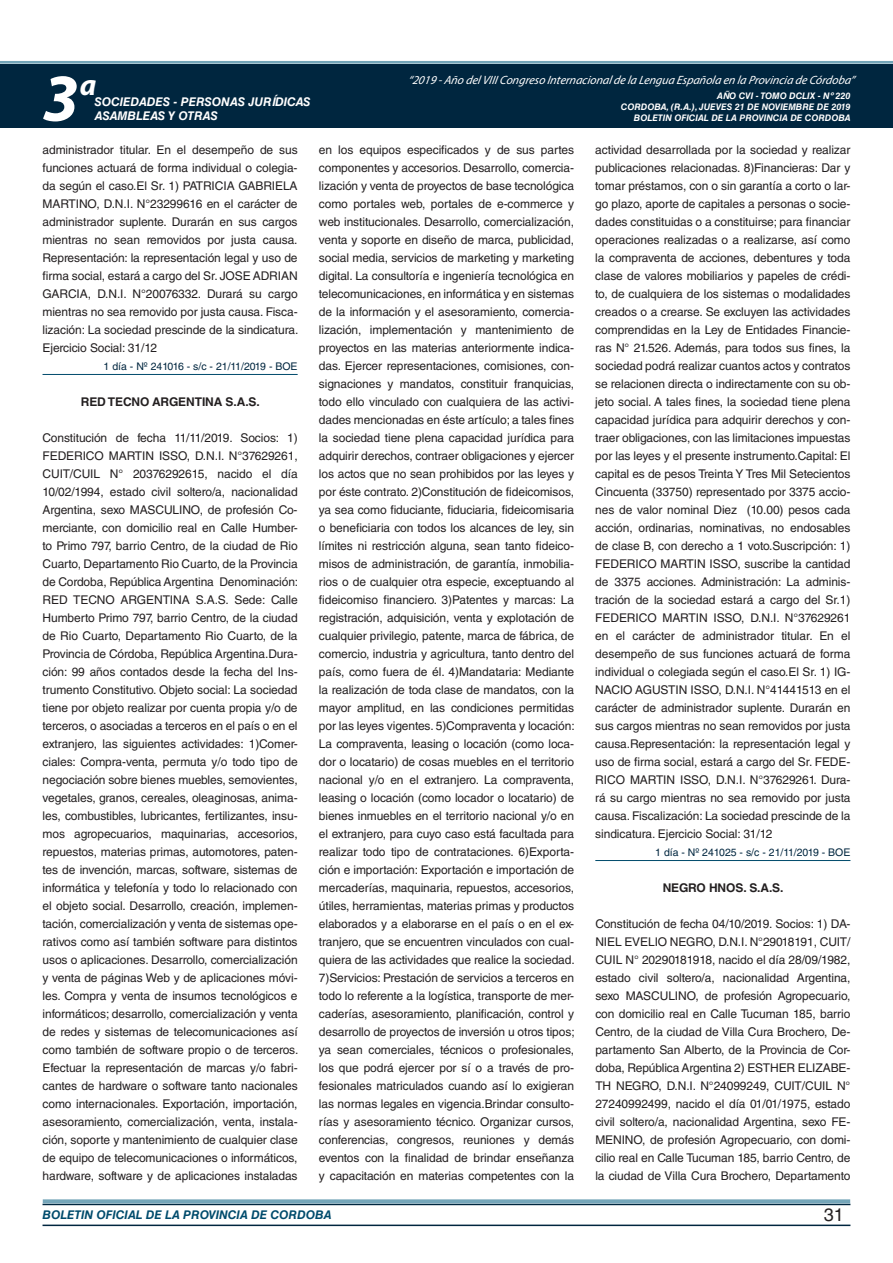
<style>
.page{position:relative;width:893px;height:1263px;background:#fff}
.page>*{position:absolute;margin:0;border:0;box-sizing:border-box;transform-origin:0 0}
.t1{font:italic 700 67.5px "Myriad Pro";color:#fff}
.t2{font:italic 700 30px "Myriad Pro";color:#fff}
.t3{font:18px "Helvetica LT Std";color:#231f20}
.t4{font:12px/18px "Helvetica LT Std";letter-spacing:-.01em;color:#231f20;text-align:justify}
.t5{font:italic 12px "Myriad Pro";color:#fff}
.t6{font:italic 700 12px "Helvetica LT Std";color:#fff}
.t7{font:700 12px "Helvetica LT Std";letter-spacing:-.01em;color:#231f20}
.t8{font:italic 700 12px "Helvetica LT Std";color:#004b6c}
.t9{font:10.5px "Helvetica LT Std";color:#00263f}
.t10{font:italic 700 9px/10.8px "Helvetica LT Std";color:#fff;text-align:right}
</style>
<div class="page">
<div style="left:0;top:61px;width:893px;height:6px;background:#fff;opacity:.75"></div>
<div style="left:0;top:64px;width:893px;height:64px;background:#00263f"></div>
<hr style="left:43px;top:1224px;width:807px;height:2px;background:#00263f">
<div style="left:42px;top:1198px;width:809px;height:8px;background:#fff;opacity:.75"></div>
<hr style="left:43px;top:374px;width:255px;height:1px;background:#004b6c">
<hr style="left:595px;top:860px;width:255px;height:1px;background:#004b6c">
<h2 class="t2" style="left:80px;top:66px;width:18px">a</h2>
<p class="t5" style="left:408px;top:72px;width:448px">“2019 -Año delVIIICongreso Internacionalde la Lengua Esp añola en la Provincia de Córdoba”</p>
<h1 class="t1" style="left:43px;top:54px;width:38px">3</h1>
<p class="t10" style="left:621px;top:91px;width:231px">AÑO CVI - TOMO DCLIX - Nº 220<br>CORDOBA, (R.A.), JUEVES 21 DE NOVIEMBRE DE 2019<br>BOLETIN OFICIAL DE LA PROVINCIA DE CORDOBA</p>
<p class="t6" style="left:95px;top:94px;width:217px">SOCIEDADES - PERSONAS JURÍDICAS</p>
<p class="t6" style="left:95px;top:109px;width:125px">ASAMBLEAS Y OTRAS</p>
<p class="t4" style="left:43px;top:141px;width:257px">administrador titular. En el desempeño de sus funciones actuará de forma individual o colegia&shy;da según el caso.El Sr. 1) PATRICIA GABRIELA MARTINO, D.N.I. N°23299616 en el carácter de administrador suplente. Durarán en sus cargos mientras no sean removidos por justa causa.<br>Representación: la representación legal y uso de firma social, estará a cargo del Sr. JOSE ADRIAN GARCIA, D.N.I. N°20076332. Durará su cargo mientras no sea removido por justa causa. Fisca&shy;lización: La sociedad prescinde de la sindicatura.<br>Ejercicio Social: 31/12</p>
<p class="t9" style="left:104px;top:360px;width:195px">1 día - Nº 241016 - s/c - 21/11/2019 - BOE</p>
<p class="t7" style="left:81px;top:394px;width:9px">RED</p>
<p class="t7" style="left:108px;top:394px;width:17px">TECNO</p>
<p class="t7" style="left:152px;top:394px;width:58px">ARGENTINA</p>
<p class="t7" style="left:226px;top:394px;width:36px">S.A.S.</p>
<p class="t4" style="left:43px;top:429px;width:257px">Constitución de fecha 11/11/2019. Socios: 1)<br>FEDERICO MARTIN ISSO, D.N.I. N°37629261, CUIT/CUIL N° 20376292615, nacido el día 10/02/1994, estado civil soltero/a, nacionalidad Argentina, sexo MASCULINO, de profesión Co&shy;merciante, con domicilio real en Calle Humber&shy;to Primo 797, barrio Centro, de la ciudad de Rio Cuarto, Departamento Rio Cuarto, de la Provincia de Cordoba, República Argentina Denominación:<br>RED TECNO ARGENTINA S.A.S. Sede: Calle Humberto Primo 797, barrio Centro, de la ciudad de Rio Cuarto, Departamento Rio Cuarto, de la Provincia de Córdoba, República Argentina.Dura&shy;ción: 99 años contados desde la fecha del Ins&shy;trumento Constitutivo. Objeto social: La sociedad tiene por objeto realizar por cuenta propia y/o de terceros, o asociadas a terceros en el país o en el extranjero, las siguientes actividades: 1)Comer&shy;ciales: Compra-venta, permuta y/o todo tipo de negociación sobre bienes muebles, semovientes, vegetales, granos, cereales, oleaginosas, anima&shy;les, combustibles, lubricantes, fertilizantes, insu&shy;mos agropecuarios, maquinarias, accesorios, repuestos, materias primas, automotores, paten&shy;tes de invención, marcas, software, sistemas de informática y telefonía y todo lo relacionado con el objeto social. Desarrollo, creación, implemen&shy;tación, comercialización y venta de sistemas ope&shy;rativos como así también software para distintos usos o aplicaciones. Desarrollo, comercialización y venta de páginas Web y de aplicaciones móvi&shy;les. Compra y venta de insumos tecnológicos e informáticos; desarrollo, comercialización y venta de redes y sistemas de telecomunicaciones así como también de software propio o de terceros.<br>Efectuar la representación de marcas y/o fabri&shy;cantes de hardware o software tanto nacionales como internacionales. Exportación, importación, asesoramiento, comercialización, venta, instala&shy;ción, soporte y mantenimiento de cualquier clase de equipo de telecomunicaciones o informáticos, hardware, software y de aplicaciones instaladas</p>
<p class="t4" style="left:319px;top:141px;width:257px">en los equipos especificados y de sus partes componentes y accesorios. Desarrollo, comercia&shy;lización y venta de proyectos de base tecnológica como portales web, portales de e-commerce y web institucionales. Desarrollo, comercialización, venta y soporte en diseño de marca, publicidad, social media, servicios de marketing y marketing digital. La consultoría e ingeniería tecnológica en telecomunicaciones, en informática y en sistemas de la información y el asesoramiento, comercia&shy;lización, implementación y mantenimiento de proyectos en las materias anteriormente indica&shy;das. Ejercer representaciones, comisiones, con&shy;signaciones y mandatos, constituir franquicias, todo ello vinculado con cualquiera de las activi&shy;dades mencionadas en éste artículo; a tales fines la sociedad tiene plena capacidad jurídica para adquirir derechos, contraer obligaciones y ejercer los actos que no sean prohibidos por las leyes y por éste contrato. 2)Constitución de fideicomisos, ya sea como fiduciante, fiduciaria, fideicomisaria o beneficiaria con todos los alcances de ley, sin límites ni restricción alguna, sean tanto fideico&shy;misos de administración, de garantía, inmobilia&shy;rios o de cualquier otra especie, exceptuando al fideicomiso financiero. 3)Patentes y marcas: La registración, adquisición, venta y explotación de cualquier privilegio, patente, marca de fábrica, de comercio, industria y agricultura, tanto dentro del país, como fuera de él. 4)Mandataria: Mediante la realización de toda clase de mandatos, con la mayor amplitud, en las condiciones permitidas por las leyes vigentes. 5)Compraventa y locación:<br>La compraventa, leasing o locación (como loca&shy;dor o locatario) de cosas muebles en el territorio nacional y/o en el extranjero. La compraventa, leasing o locación (como locador o locatario) de bienes inmuebles en el territorio nacional y/o en el extranjero, para cuyo caso está facultada para realizar todo tipo de contrataciones. 6)Exporta&shy;ción e importación: Exportación e importación de mercaderías, maquinaria, repuestos, accesorios, útiles, herramientas, materias primas y productos elaborados y a elaborarse en el país o en el ex&shy;tranjero, que se encuentren vinculados con cual&shy;quiera de las actividades que realice la sociedad.<br>7)Servicios: Prestación de servicios a terceros en todo lo referente a la logística, transporte de mer&shy;caderías, asesoramiento, planificación, control y desarrollo de proyectos de inversión u otros tipos; ya sean comerciales, técnicos o profesionales, los que podrá ejercer por sí o a través de pro&shy;fesionales matriculados cuando así lo exigieran las normas legales en vigencia.Brindar consulto&shy;rías y asesoramiento técnico. Organizar cursos, conferencias, congresos, reuniones y demás eventos con la finalidad de brindar enseñanza y capacitación en materias competentes con la</p>
<p class="t4" style="left:595px;top:141px;width:257px">actividad desarrollada por la sociedad y realizar publicaciones relacionadas. 8)Financieras: Dar y tomar préstamos, con o sin garantía a corto o lar&shy;go plazo, aporte de capitales a personas o socie&shy;dades constituidas o a constituirse; para financiar operaciones realizadas o a realizarse, así como la compraventa de acciones, debentures y toda clase de valores mobiliarios y papeles de crédi&shy;to, de cualquiera de los sistemas o modalidades creados o a crearse. Se excluyen las actividades comprendidas en la Ley de Entidades Financie&shy;ras N° 21.526. Además, para todos sus fines, la sociedad podrá realizar cuantos actos y contratos se relacionen directa o indirectamente con su ob&shy;jeto social. A tales fines, la sociedad tiene plena capacidad jurídica para adquirir derechos y con&shy;traer obligaciones, con las limitaciones impuestas por las leyes y el presente instrumento.Capital: El capital es de pesos Treinta Y Tres Mil Setecientos Cincuenta (33750) representado por 3375 accio&shy;nes de valor nominal Diez (10.00) pesos cada acción, ordinarias, nominativas, no endosables de clase B, con derecho a 1 voto.Suscripción: 1)<br>FEDERICO MARTIN ISSO, suscribe la cantidad de 3375 acciones. Administración: La adminis&shy;tración de la sociedad estará a cargo del Sr.1)<br>FEDERICO MARTIN ISSO, D.N.I. N°37629261 en el carácter de administrador titular. En el desempeño de sus funciones actuará de forma individual o colegiada según el caso.El Sr. 1) IG-NACIO AGUSTIN ISSO, D.N.I. N°41441513 en el carácter de administrador suplente. Durarán en sus cargos mientras no sean removidos por justa causa.Representación: la representación legal y uso de firma social, estará a cargo del Sr. FEDE-RICO MARTIN ISSO, D.N.I. N°37629261. Dura&shy;rá su cargo mientras no sea removido por justa causa. Fiscalización: La sociedad prescinde de la sindicatura. Ejercicio Social: 31/12</p>
<p class="t9" style="left:655px;top:846px;width:197px">1 día - Nº 241025 - s/c - 21/11/2019 - BOE</p>
<p class="t7" style="left:663px;top:880px;width:56px">NEGRO HNO</p>
<p class="t7" style="left:735px;top:880px;width:50px">S. S.A.S.</p>
<p class="t4" style="left:595px;top:915px;width:257px">Constitución de fecha 04/10/2019. Socios: 1) DA-NIEL EVELIO NEGRO, D.N.I. N°29018191, CUIT/ CUIL N° 20290181918, nacido el día 28/09/1982, estado civil soltero/a, nacionalidad Argentina, sexo MASCULINO, de profesión Agropecuario, con domicilio real en Calle Tucuman 185, barrio Centro, de la ciudad de Villa Cura Brochero, De&shy;partamento San Alberto, de la Provincia de Cor&shy;doba, República Argentina 2) ESTHER ELIZABE-TH NEGRO, D.N.I. N°24099249, CUIT/CUIL N° 27240992499, nacido el día 01/01/1975, estado civil soltero/a, nacionalidad Argentina, sexo FE-MENINO, de profesión Agropecuario, con domi&shy;cilio real en Calle Tucuman 185, barrio Centro, de la ciudad de Villa Cura Brochero, Departamento</p>
<p class="t8" style="left:43px;top:1208px;width:290px">BOLETIN OFICIAL DE LA PROVINCIA DE CORDOBA</p>
<h3 class="t3" style="left:824px;top:1204px;width:22px">31</h3>
</div>
